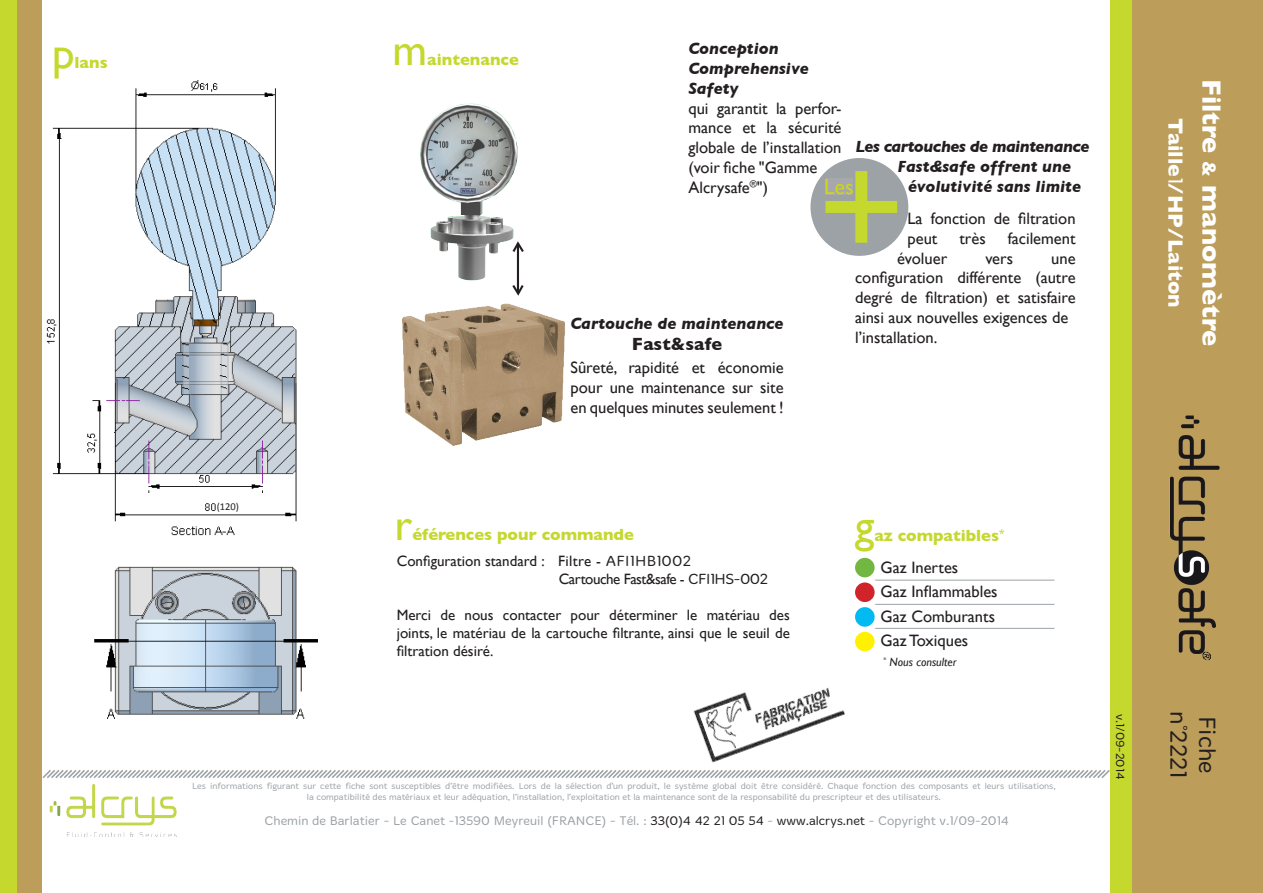
<style>
.page{position:relative;width:1263px;height:893px;background:#fff}
.page>*{position:absolute;margin:0;border:0;box-sizing:border-box;transform-origin:0 0}
.titre_de_paragraphe{font:45px "Gill Sans";color:#c4d82d}
.bloc_texte_horizonta{font:700 27px "Gill Sans";color:#fff}
.bloc_texte_horizonta-2{font:300 24px "Merge";color:#231f20}
.bloc_texte_horizonta-3{font:700 21px "Gill Sans";color:#fff}
.corps_de_texte_Fiche{font:700 18px "Gill Sans";color:#231f20}
.corps_de_texte_Fiche-2{font:16.5px/19.8px "Gill Sans";color:#231f20}
.corps_de_texte_Fiche-3{font:italic 700 16.5px/19.8px "Gill Sans";color:#231f20}
.titre_de_paragraphe-2{font:700 16.5px "Gill Sans";color:#c4d82d}
.corps_de_texte_Fiche-4{font:italic 700 16.5px "Gill Sans";letter-spacing:-.03em;color:#231f20}
.corps_de_texte_Fiche-5{font:15px/18px "Gill Sans";color:#231f20;text-align:justify}
.corps_de_texte_Fiche-6{font:15px "Gill Sans";letter-spacing:-.03em;color:#231f20}
.t1{font:300 12.75px "Merge";color:#9ca2a6}
.bloc_texte_horizonta-4{font:italic 12px "Gill Sans";color:#231f20}
.t2{font:300 12px "Merge";color:#231f20}
.Produit_Fiche_Techn{font:10.5px "Calibri";color:#231f20}
.t3{font:300 9px/10.8px "Merge";color:#9ca2a6;text-align:center}
.s1{font-family:"Merge";font-weight:300}
.s2{color:#231f20}
.s3{font-size:19.5px}
</style>
<div class="page">
<div style="left:16px;top:0;width:26px;height:893px;background:#bc9d5a"></div>
<div style="left:1131px;top:0;width:132px;height:893px;background:#bc9d5a"></div>
<div style="left:1110px;top:0;width:21px;height:893px;background:#c4d82d"></div>
<div style="left:0;top:0;width:16px;height:893px;background:#c4d82d"></div>
<img style="left:1169px;top:415px;width:51px;height:246px">
<svg style="left:41px;top:768px;width:1069px;height:12px"></svg>
<img style="left:49px;top:784px;width:128px;height:53px">
<img style="left:46px;top:81px;width:272px;height:638px">
<img style="left:402px;top:304px;width:163px;height:142px">
<img style="left:420px;top:103px;width:98px;height:201px">
<svg style="left:511px;top:239px;width:13px;height:15px"></svg>
<svg style="left:510px;top:283px;width:14px;height:15px"></svg>
<hr style="left:517px;top:245px;width:2px;height:47px;background:#231f20">
<svg style="left:875px;top:603px;width:179px;height:25px"></svg>
<hr style="left:875px;top:580px;width:179px;height:1px;background:#9ca2a6">
<hr style="left:875px;top:604px;width:179px;height:1px;background:#9ca2a6">
<hr style="left:875px;top:628px;width:179px;height:1px;background:#9ca2a6">
<div style="left:855px;top:558px;width:20px;height:19px;background:#73b743;border-radius:50%"></div>
<div style="left:855px;top:582px;width:20px;height:20px;background:#d1232a;border-radius:50%"></div>
<div style="left:855px;top:632px;width:20px;height:19px;background:#fff101;border-radius:50%"></div>
<div style="left:855px;top:607px;width:20px;height:20px;background:#00baf1;border-radius:50%"></div>
<img style="left:683px;top:688px;width:176px;height:85px">
<svg style="left:810px;top:158px;width:99px;height:98px"></svg>
<div style="left:855px;top:171px;width:12px;height:72px;background:#c4d82d"></div>
<div style="left:825px;top:201px;width:72px;height:12px;background:#c4d82d"></div>
<img style="left:825px;top:178px;width:27px;height:16px">
<p class="titre_de_paragraphe" style="left:52px;top:26px;width:24px">p</p>
<p class="titre_de_paragraphe-2" style="left:75px;top:52px;width:35px">lans</p>
<p class="titre_de_paragraphe" style="left:392px;top:24px;width:36px">m</p>
<p class="titre_de_paragraphe-2" style="left:427px;top:50px;width:93px">aintenance</p>
<p class="corps_de_texte_Fiche-3" style="left:688px;top:39px;width:122px">Conception<br>Comprehensive<br>Safety</p>
<p class="corps_de_texte_Fiche-2" style="left:688px;top:98px;width:155px">qui garantit la perfor&shy;mance et la sécurité globale de l’installation (voir fiche "Gamme<br>Alcrysafe<sup>®</sup>")</p>
<p class="corps_de_texte_Fiche-3" style="left:570px;top:313px;width:215px">Cartouche de maintenance</p>
<p class="corps_de_texte_Fiche" style="left:632px;top:334px;width:92px">Fast&amp;safe</p>
<p class="corps_de_texte_Fiche-2" style="left:570px;top:357px;width:215px">Sûreté, rapidité et économie</p>
<p class="corps_de_texte_Fiche-2" style="left:570px;top:377px;width:215px">pour une maintenance sur site</p>
<p class="corps_de_texte_Fiche-2" style="left:570px;top:397px;width:215px">en quelques minutes seulement !</p>
<p class="corps_de_texte_Fiche-4" style="left:855px;top:137px;width:235px">Les cartouches de maintenance</p>
<p class="corps_de_texte_Fiche-3" style="left:897px;top:156px;width:175px">Fast&amp;safe offrent une</p>
<p class="corps_de_texte_Fiche-3" style="left:908px;top:176px;width:175px">évolutivité sans limite</p>
<p class="corps_de_texte_Fiche-2" style="left:907px;top:208px;width:170px">La fonction de filtration peut</p>
<p class="corps_de_texte_Fiche-2" style="left:959px;top:228px;width:28px">très</p>
<p class="corps_de_texte_Fiche-2" style="left:1008px;top:228px;width:69px">facilement</p>
<p class="corps_de_texte_Fiche-2" style="left:897px;top:248px;width:52px">évoluer</p>
<p class="corps_de_texte_Fiche-2" style="left:985px;top:248px;width:29px">vers</p>
<p class="corps_de_texte_Fiche-2" style="left:855px;top:248px;width:222px;text-align:justify;text-indent:196px">une configuration différente (autre degré de filtration) et satisfaire ainsi aux nouvelles exigences de</p>
<p class="corps_de_texte_Fiche-2" style="left:855px;top:327px;width:84px">l’installation.</p>
<p class="Produit_Fiche_Techn" style="left:217px;top:500px;width:24px">(120)</p>
<p class="titre_de_paragraphe" style="left:395px;top:499px;width:19px">r</p>
<p class="titre_de_paragraphe-2" style="left:412px;top:525px;width:223px">éférences pour commande</p>
<p class="corps_de_texte_Fiche-5" style="left:397px;top:552px;width:296px">Configuration standard : Filtre - <span class="s1">AFI1HB1002</span></p>
<p class="corps_de_texte_Fiche-6" style="left:559px;top:570px;width:211px">Cartouche Fast&amp;safe - <span class="s1">CFI1HS-002</span></p>
<p class="corps_de_texte_Fiche-5" style="left:397px;top:606px;width:395px">Merci de nous contacter pour déterminer le matériau des joints, le matériau de la cartouche filtrante, ainsi que le seuil de filtration désiré.</p>
<p class="titre_de_paragraphe" style="left:855px;top:500px;width:21px">g</p>
<p class="titre_de_paragraphe-2" style="left:874px;top:526px;width:132px">az compatibles<sup>*</sup></p>
<p class="corps_de_texte_Fiche-2" style="left:881px;top:557px;width:79px">Gaz Inertes</p>
<p class="corps_de_texte_Fiche-2" style="left:881px;top:582px;width:119px">Gaz Inflammables</p>
<p class="corps_de_texte_Fiche-2" style="left:881px;top:606px;width:116px">Gaz Comburants</p>
<p class="corps_de_texte_Fiche-2" style="left:881px;top:630px;width:89px">Gaz Toxiques</p>
<p class="bloc_texte_horizonta-4" style="left:883px;top:655px;width:75px"><sup>*</sup> Nous consulter</p>
<p class="t3" style="left:192px;top:781px;width:865px">Les informations figurant sur cette fiche sont susceptibles d’être modifiées. Lors de la sélection d’un produit, le système global doit être considéré. Chaque fonction des composants et leurs utilisations, la compatibilité des matériaux et leur adéquation, l’installation, l’exploitation et la maintenance sont de la responsabilité du prescripteur et des utilisateurs.</p>
<p class="t1" style="left:265px;top:813px;width:746px">Chemin de Barlatier - Le Canet -13590 Meyreuil (FRANCE) - Tél. : <span class="s2">33(0)4 42 21 05 54</span> - <span class="s2">www.alcrys.net</span> - Copyright v.1/09-2014</p>
<p class="t2" style="left:1127px;top:714px;width:67px;rotate:90deg">v.1/09-2014</p>
<p class="bloc_texte_horizonta-3" style="left:1188px;top:118px;width:191px;rotate:90deg">Taille<span class="s1">1</span>/HP/Laiton</p>
<p class="bloc_texte_horizonta" style="left:1227px;top:79px;width:269px;rotate:90deg">Filtre <span class="s3">&amp;</span> manomètre</p>
<p class="bloc_texte_horizonta-2" style="left:1192px;top:711px;width:69px;rotate:90deg">n°2221</p>
<p class="bloc_texte_horizonta-2" style="left:1221px;top:716px;width:59px;rotate:90deg">Fiche</p>
</div>
